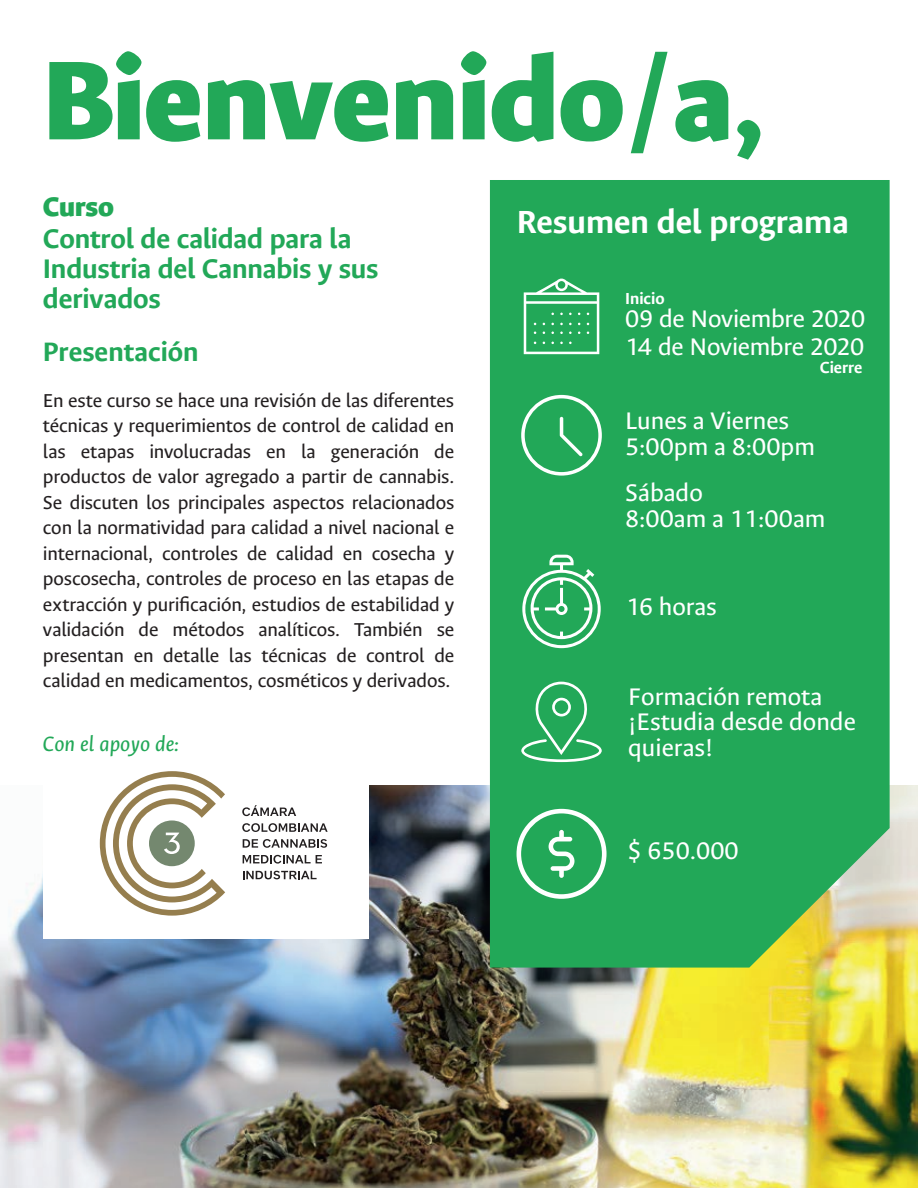
<style>
.page{position:relative;width:918px;height:1188px;background:#fff}
.page>*{position:absolute;margin:0;border:0;box-sizing:border-box;transform-origin:0 0}
.t1{font:900 126.3px "Ancizar Sans";color:#22a858}
.t2{font:700 36px "Ancizar Sans";color:#fff}
.t3{font:700 30.3px/30px "Ancizar Sans";letter-spacing:-.005em;color:#22a858}
.t4{font:700 30px "Ancizar Sans";color:#22a858}
.t5{font:900 30px "Ancizar Sans";color:#22a858}
.t6{font:27px/25.5px "Ancizar Sans";color:#fff}
.t7{font:italic 23.25px "Ancizar Sans";color:#22a858}
.t8{font:21px/25.5px "Ancizar Sans";letter-spacing:-.01em;color:#231f20;text-align:justify}
.t9{font:700 18px "Ancizar Sans";color:#fff}
</style>
<div class="page">
<img style="left:0;top:786px;width:918px;height:402px">
<div style="left:43px;top:743px;width:326px;height:196px;background:#fff"></div>
<div style="left:490px;top:180px;width:400px;height:788px;background:#22a858"></div>
<svg style="left:521px;top:395px;width:81px;height:81px;background:#44b571"></svg>
<svg style="left:524px;top:279px;width:75px;height:75px;background:#4cb878"></svg>
<svg style="left:522px;top:555px;width:79px;height:93px"></svg>
<svg style="left:521px;top:682px;width:81px;height:80px;background:#43b571"></svg>
<svg style="left:517px;top:809px;width:90px;height:90px"></svg>
<svg style="left:243px;top:871px;width:74px;height:8px"></svg>
<svg style="left:243px;top:855px;width:79px;height:9px"></svg>
<svg style="left:243px;top:839px;width:84px;height:9px"></svg>
<svg style="left:242px;top:823px;width:86px;height:9px"></svg>
<svg style="left:242px;top:805px;width:54px;height:11px"></svg>
<svg style="left:100px;top:771px;width:125px;height:145px"></svg>
<h1 class="t1" style="left:43px;top:29px;width:723px">Bienvenido/a,</h1>
<h3 class="t5" style="left:43px;top:189px;width:73px">Curso</h3>
<h3 class="t3" style="left:43px;top:224px;width:337px">Control de calidad para la<br>Industria del Cannabis y sus derivados</h3>
<h2 class="t2" style="left:517px;top:202px;width:334px">Resumen del programa</h2>
<p class="t9" style="left:625px;top:288px;width:41px">Inicio</p>
<p class="t6" style="left:625px;top:306px;width:242px">09 de Noviembre 2020</p>
<h3 class="t4" style="left:43px;top:335px;width:157px">Presentación</h3>
<p class="t6" style="left:625px;top:334px;width:241px">14 de Noviembre 2020</p>
<p class="t9" style="left:820px;top:358px;width:44px">Cierre</p>
<p class="t8" style="left:43px;top:387px;width:413px">En este curso se hace una revisión de las diferentes técnicas y requerimientos de control de calidad en las etapas involucradas en la generación de productos de valor agregado a partir de cannabis.<br>Se discuten los principales aspectos relacionados con la normatividad para calidad a nivel nacional e internacional, controles de calidad en cosecha y poscosecha, controles de proceso en las etapas de extracción y purificación, estudios de estabilidad y validación de métodos analíticos. También se presentan en detalle las técnicas de control de calidad en medicamentos, cosméticos y derivados.</p>
<p class="t7" style="left:43px;top:731px;width:138px">Con el apoyo de:</p>
<p class="t6" style="left:625px;top:408px;width:191px">Lunes a Viernes<br>5:00pm a 8:00pm</p>
<p class="t6" style="left:625px;top:480px;width:202px">Sábado<br>8:00am a 11:00am</p>
<p class="t6" style="left:626px;top:594px;width:92px">16 horas</p>
<p class="t6" style="left:628px;top:684px;width:229px">Formación remota ¡Estudia desde donde quieras!</p>
<p class="t6" style="left:627px;top:838px;width:113px">$ 650.000</p>
</div>
